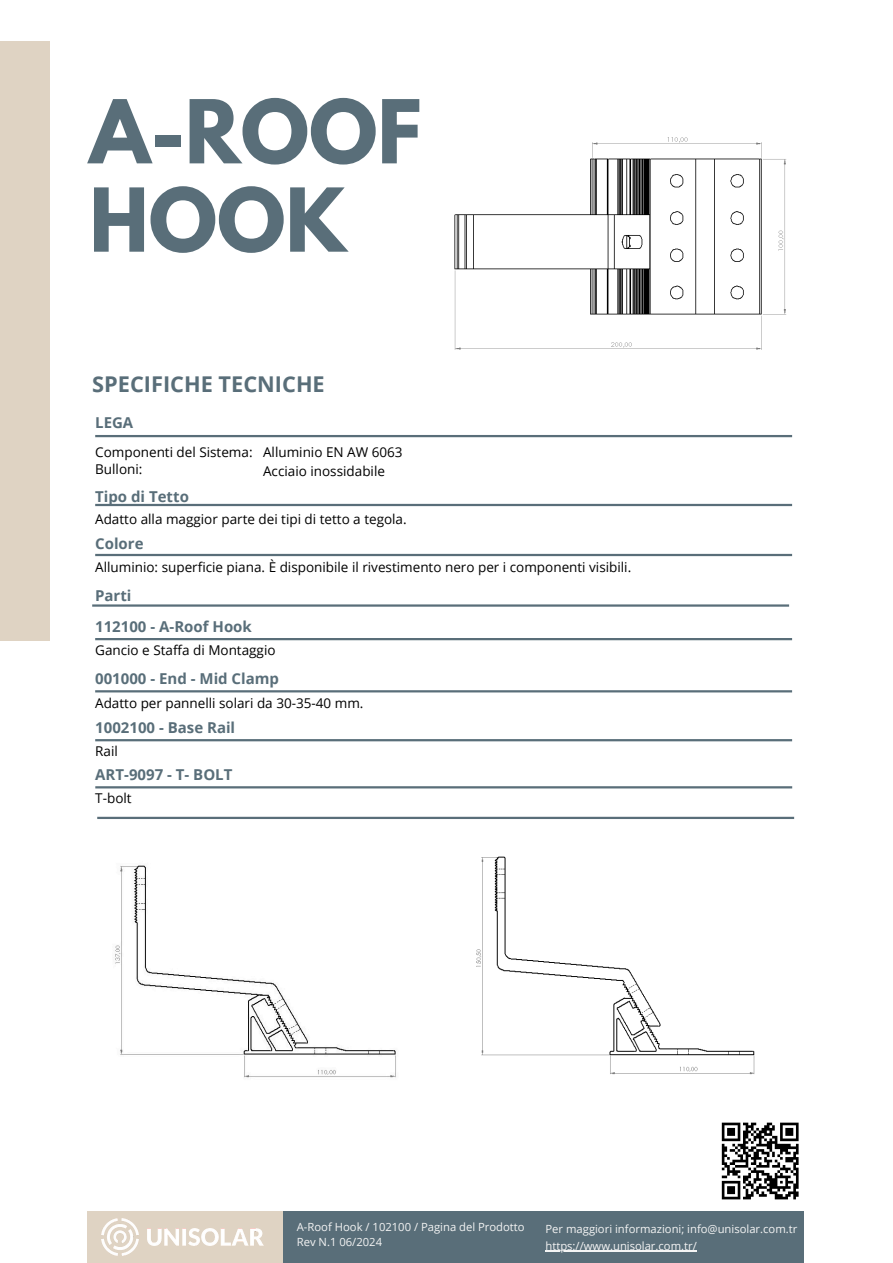
<style>
.page{position:relative;width:893px;height:1263px;background:#fff}
.page>*{position:absolute;margin:0;border:0;box-sizing:border-box;transform-origin:0 0}
.t1{font:700 77.93px/88.3px "League Spartan";color:#596e79}
.t2{font:700 21.75px "Open Sans";color:#596e79}
.t3{font:700 15px "Open Sans";color:#596e79}
.t4{font:13.5px "Open Sans";color:#000}
.t5{font:11.25px "Open Sans";color:#f4f4f4}
</style>
<div class="page">
<div style="left:0;top:41px;width:50px;height:600px;background:#dfd3c3"></div>
<hr style="left:95px;top:435px;width:697px;height:2px;background:#596e79">
<hr style="left:95px;top:504px;width:697px;height:2px;background:#596e79">
<hr style="left:95px;top:638px;width:697px;height:2px;background:#596e79">
<hr style="left:97px;top:817px;width:697px;height:2px;background:#596e79">
<hr style="left:95px;top:554px;width:697px;height:2px;background:#596e79">
<hr style="left:92px;top:604px;width:697px;height:3px;background:#596e79">
<hr style="left:95px;top:690px;width:697px;height:2px;background:#596e79">
<hr style="left:95px;top:739px;width:697px;height:2px;background:#596e79">
<img style="left:476px;top:856px;width:279px;height:219px">
<img style="left:115px;top:865px;width:281px;height:213px">
<div style="left:87px;top:1212px;width:717px;height:51px;background:#dfd3c3"></div>
<img style="left:148px;top:1229px;width:115px;height:16px">
<div style="left:284px;top:1212px;width:520px;height:51px;background:#596e79"></div>
<hr style="left:545px;top:1251px;width:152px;height:1px;background:#f4f4f4">
<svg style="left:721px;top:1122px;width:78px;height:78px"></svg>
<hr style="left:95px;top:786px;width:697px;height:2px;background:#596e79">
<img style="left:101px;top:1218px;width:37px;height:38px">
<img style="left:454px;top:137px;width:333px;height:213px">
<h5 class="t1" style="left:89px;top:98px;width:334px">A-ROOF<br>HOOK</h5>
<h5 class="t2" style="left:92px;top:368px;width:234px">SPECIFICHE TECNICHE</h5>
<h1 class="t3" style="left:95px;top:412px;width:40px">LEGA</h1>
<h4 class="t4" style="left:95px;top:443px;width:159px">Componenti del Sistema:</h4>
<h4 class="t4" style="left:95px;top:459px;width:49px">Bulloni:</h4>
<h5 class="t4" style="left:263px;top:461px;width:123px">Acciaio inossidabile</h5>
<h2 class="t4" style="left:263px;top:443px;width:141px">Alluminio EN AW 6063</h2>
<h3 class="t3" style="left:95px;top:486px;width:95px">Tipo di Tetto</h3>
<h5 class="t4" style="left:95px;top:509px;width:313px">Adatto alla maggior parte dei tipi di tetto a tegola.</h5>
<h4 class="t3" style="left:95px;top:533px;width:50px">Colore</h4>
<h5 class="t4" style="left:95px;top:558px;width:537px">Alluminio: superficie piana. È disponibile il rivestimento nero per i componenti visibili.</h5>
<h4 class="t3" style="left:95px;top:585px;width:38px">Parti</h4>
<h5 class="t3" style="left:95px;top:616px;width:158px">112100 - A-Roof Hook</h5>
<h5 class="t4" style="left:95px;top:641px;width:182px">Gancio e Staffa di Montaggio</h5>
<h4 class="t3" style="left:95px;top:668px;width:185px">001000 - End - Mid Clamp</h4>
<h5 class="t4" style="left:95px;top:693px;width:270px">Adatto per pannelli solari da 30-35-40 mm.</h5>
<h4 class="t3" style="left:95px;top:717px;width:141px">1002100 - Base Rail</h4>
<h5 class="t4" style="left:95px;top:742px;width:24px">Rail</h5>
<p class="t3" style="left:95px;top:764px;width:139px">ART-9097 - T- BOLT</p>
<p class="t4" style="left:95px;top:788px;width:38px">T-bolt</p>
<p class="t5" style="left:297px;top:1219px;width:229px">A-Roof Hook / 102100 / Pagina del Prodotto</p>
<p class="t5" style="left:297px;top:1234px;width:87px">Rev N.1 06/2024</p>
<p class="t5" style="left:545px;top:1220px;width:253px">Per maggiori informazioni; info@unisolar.com.tr</p>
<p class="t5" style="left:545px;top:1238px;width:153px">https://www.unisolar.com.tr/</p>
</div>
